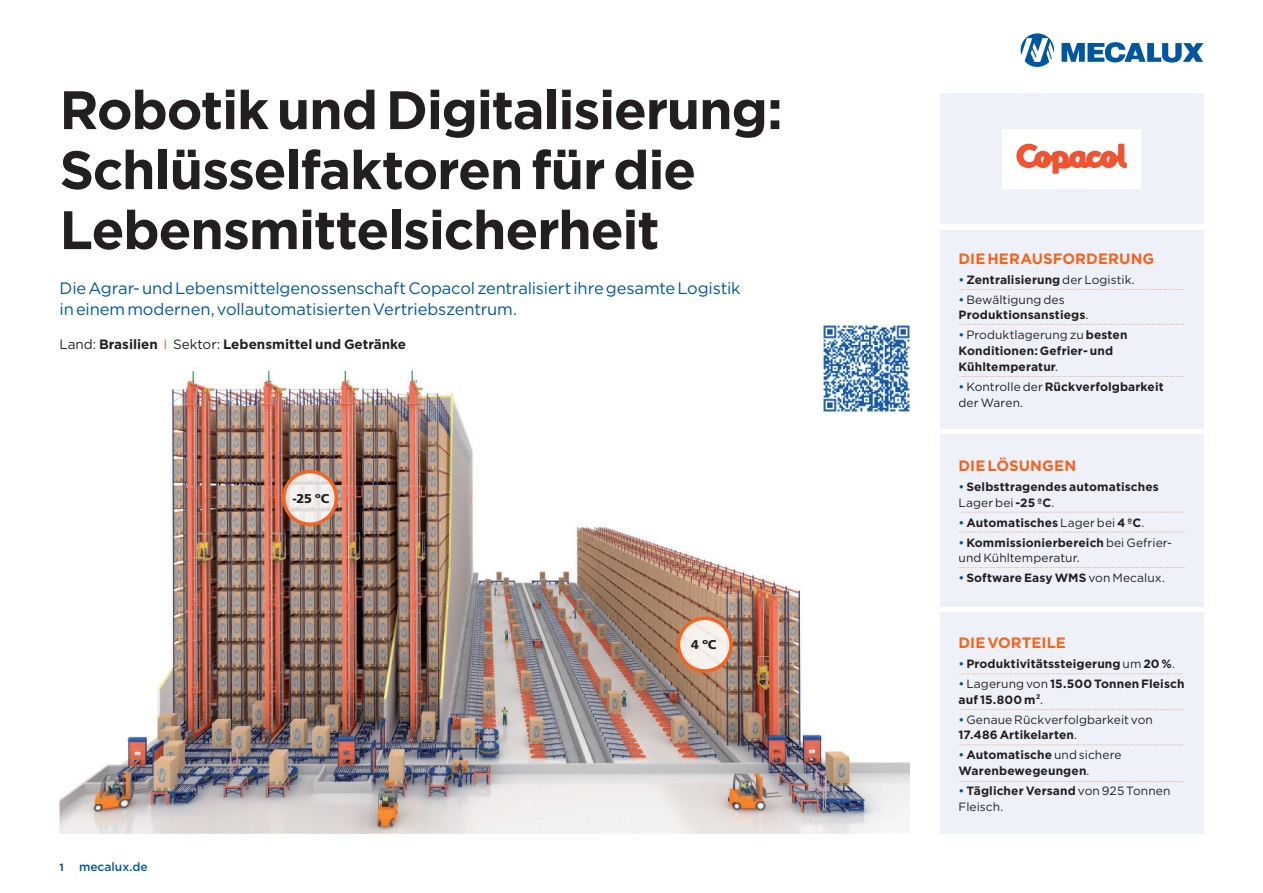
<style>
.page{position:relative;width:1263px;height:893px;background:#fff}
.page>*{position:absolute;margin:0;border:0;box-sizing:border-box;transform-origin:0 0}
.t1{font:700 54px/60px "Gotham";letter-spacing:-.025em;color:#231f20}
.t2{font:16.5px/21px "Gotham";letter-spacing:-.01em;color:#01579f}
.t3{font:700 15px "Gotham";letter-spacing:.005em;color:#f36421}
.t4{font:700 13.5px "Gotham";color:#231f20}
.t5{font:900 12.75px "Frutiger LT Std";color:#231f20}
.t6{font:700 12px/15.8px "Gotham";letter-spacing:.01em;color:#231f20}
.t7{font:12px/15.8px "Gotham";letter-spacing:.005em;color:#231f20}
.t8{font:500 12px "Gotham";color:#01579f}
.t9{font:700 10.5px "Gotham";color:#01579f}
.s1{font-weight:400}
.s2{font-weight:400;color:#f36421}
.s3{font-weight:500;color:#01579f}
.s4{font-weight:700}
</style>
<div class="page">
<svg style="left:1020px;top:33px;width:34px;height:34px"></svg>
<svg style="left:1061px;top:42px;width:142px;height:21px"></svg>
<div style="left:940px;top:94px;width:263px;height:130px;background:#eef2f8"></div>
<div style="left:940px;top:434px;width:263px;height:173px;background:#eef2f8"></div>
<div style="left:940px;top:230px;width:263px;height:198px;background:#eef2f8"></div>
<div style="left:940px;top:613px;width:263px;height:221px;background:#eef2f8"></div>
<svg style="left:958px;top:674px;width:226px;height:1px"></svg>
<svg style="left:958px;top:781px;width:226px;height:1px"></svg>
<svg style="left:958px;top:745px;width:225px;height:1px"></svg>
<svg style="left:959px;top:709px;width:225px;height:1px"></svg>
<svg style="left:958px;top:376px;width:226px;height:1px"></svg>
<svg style="left:958px;top:324px;width:226px;height:1px"></svg>
<svg style="left:958px;top:289px;width:226px;height:1px"></svg>
<svg style="left:958px;top:532px;width:227px;height:1px"></svg>
<svg style="left:958px;top:512px;width:227px;height:1px"></svg>
<svg style="left:958px;top:567px;width:227px;height:1px"></svg>
<div style="left:1002px;top:129px;width:139px;height:59px;background:#fff"></div>
<svg style="left:1016px;top:144px;width:111px;height:30px"></svg>
<img style="left:60px;top:368px;width:850px;height:466px">
<svg style="left:282px;top:470px;width:56px;height:56px"></svg>
<svg style="left:677px;top:617px;width:56px;height:56px;background:#e2bfab"></svg>
<img style="left:822px;top:325px;width:88px;height:88px">
<h1 class="t1" style="left:60px;top:80px;width:725px">Robotik und Digitalisierung:<br>Schlüsselfaktoren für die<br>Lebensmittelsicherheit</h1>
<h2 class="t2" style="left:60px;top:277px;width:683px">Die Agrar- und Lebensmittelgenossenschaft Copacol zentralisiert ihre gesamte Logistik in einem modernen, vollautomatisierten Vertriebszentrum.</h2>
<p class="t4" style="left:60px;top:335px;width:348px"><span class="s1">Land:</span> Brasilien <span class="s2">I</span> <span class="s1">Sektor:</span> Lebensmittel und Getränke</p>
<p class="t9" style="left:60px;top:860px;width:6px">1</p>
<p class="t8" style="left:79px;top:859px;width:70px">mecalux.de</p>
<p class="t5" style="left:293px;top:490px;width:38px">-25 ºC</p>
<p class="t5" style="left:691px;top:637px;width:27px">4 ºC</p>
<p class="t3" style="left:958px;top:248px;width:197px">DIE HERAUSFORDERUNG</p>
<p class="t6" style="left:958px;top:271px;width:178px"><span class="s3">•</span> Zentralisierung <span class="s1">der Logistik.</span></p>
<p class="t6" style="left:958px;top:291px;width:131px"><span class="s3">•</span> <span class="s1">Bewältigung des<br></span>Produktionsanstiegs<span class="s1">.</span></p>
<p class="t6" style="left:958px;top:327px;width:170px"><span class="s3">•</span><span class="s1">Produktlagerung zu</span> besten<br>Konditionen: Gefrier- und<br>Kühltemperatur<span class="s1">.</span></p>
<p class="t7" style="left:958px;top:378px;width:207px"><span class="s3">•</span> Kontrolle der <span class="s4">Rückverfolgbarkeit </span>der Waren.</p>
<p class="t3" style="left:958px;top:456px;width:119px">DIE LÖSUNGEN</p>
<p class="t6" style="left:958px;top:479px;width:202px"><span class="s3">•</span> Selbsttragendes automatisches<br><span class="s1">Lager bei</span> -25 ºC<span class="s1">.</span></p>
<p class="t6" style="left:958px;top:514px;width:187px"><span class="s3">•</span> Automatisches <span class="s1">Lager bei</span> 4 ºC<span class="s1">.</span></p>
<p class="t7" style="left:958px;top:534px;width:215px"><span class="s3">•</span> <span class="s4">Kommissionierbereich</span> bei Gefrier&shy;und Kühltemperatur.</p>
<p class="t6" style="left:958px;top:570px;width:208px"><span class="s3">•</span> Software Easy WMS <span class="s1">von Mecalux.</span></p>
<p class="t3" style="left:958px;top:633px;width:109px">DIE VORTEILE</p>
<p class="t6" style="left:958px;top:656px;width:218px"><span class="s3">•</span>Produktivitätssteigerung <span class="s1">um</span> 20 %<span class="s1">.</span></p>
<p class="t6" style="left:958px;top:676px;width:227px"><span class="s3">•</span> <span class="s1">Lagerung von</span> 15.500 Tonnen Fleisch auf 15.800 m²<span class="s1">.</span></p>
<p class="t7" style="left:958px;top:711px;width:196px"><span class="s3">•</span> Genaue Rückverfolgbarkeit von<br><span class="s4">17.486 Artikelarten</span>.</p>
<p class="t6" style="left:958px;top:747px;width:165px"><span class="s3">•</span> Automatische <span class="s1">und sichere<br></span>Warenbewegeungen<span class="s1">.</span></p>
<p class="t7" style="left:958px;top:783px;width:214px"><span class="s3">•</span> <span class="s4">Täglicher Versand</span> von 925 Tonnen<br>Fleisch.</p>
</div>
